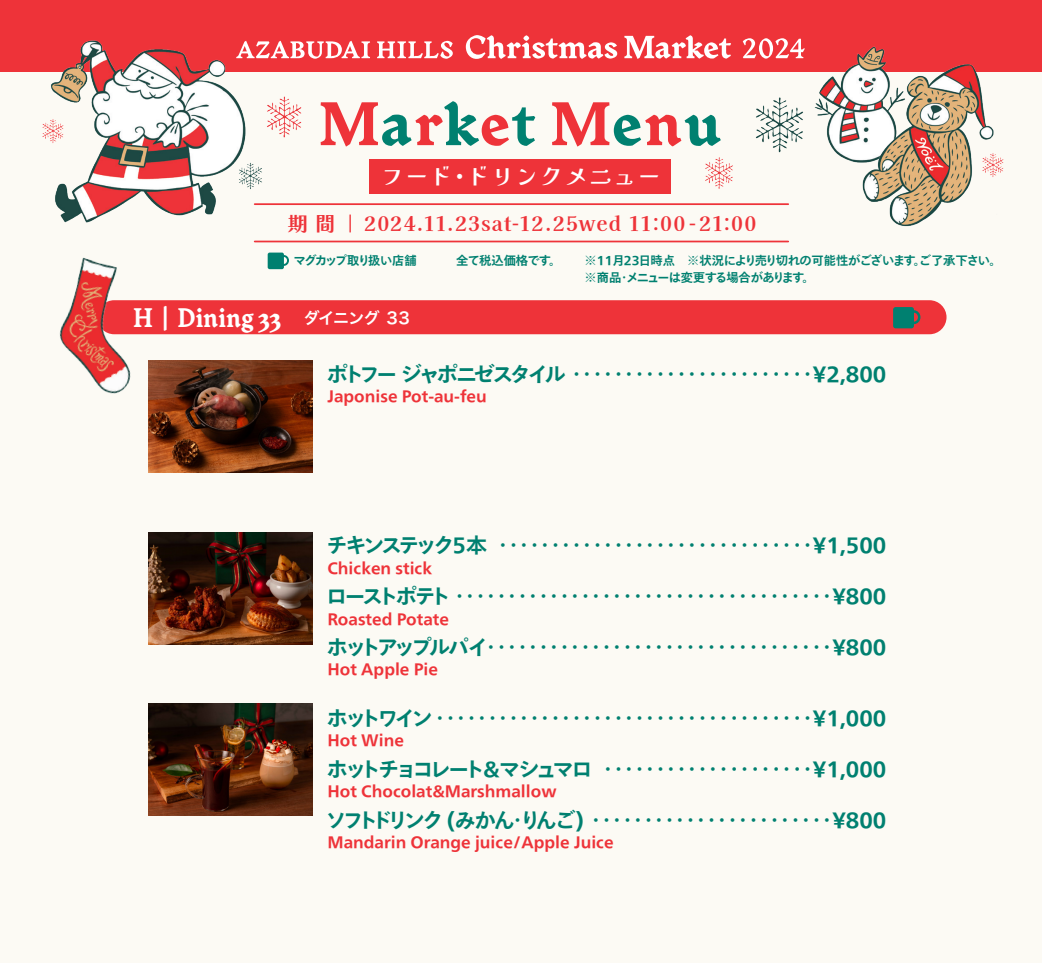
<style>
.page{position:relative;width:1042px;height:963px;background:#fff}
.page>*{position:absolute;margin:0;border:0;box-sizing:border-box;transform-origin:0 0}
.t1{font:700 57.75px "NN Konrad STD";letter-spacing:.015em;color:#ee3339}
.t2{font:700 25.2px "NN Konrad STD";letter-spacing:-.01em;color:#fff;scale:.9 1}
.t3{font:700 23.28px "Kaisei Opti";letter-spacing:.05em;color:#fff}
.t4{font:700 21px "Tazugane Gothic Std N";letter-spacing:-.155em;color:#008070}
.t5{font:700 21px "Tazugane Gothic Std N";letter-spacing:-.18em;color:#008070}
.t6{font:700 21px "Tazugane Gothic Std N";letter-spacing:-.13em;color:#008070}
.t7{font:700 21px "Tazugane Gothic Std N";letter-spacing:-.115em;color:#008070}
.t8{font:700 21px "Tazugane Gothic Std N";letter-spacing:-.175em;color:#008070}
.t9{font:700 20.3px "Kaisei Opti";letter-spacing:.055em;color:#ee3339}
.t10{font:700 15.75px "Tazugane Gothic Std N";color:#ee3339}
.t11{font:700 12.25px/17.5px "Tazugane Gothic Std N";letter-spacing:-.055em;color:#008070}
.t12{font:700 12.25px "Tazugane Gothic Std N";letter-spacing:-.125em;color:#008070}
.s1{color:#008070}
.s2{font-family:"Hiragino Sans W6";font-weight:400;font-size:15.92px}
</style>
<div class="page">
<div style="left:0;top:0;width:1042px;height:962px;background:#fcfaf4"></div>
<div style="left:0;top:0;width:1042px;height:71px;background:#ee3339"></div>
<div style="left:369px;top:159px;width:302px;height:34px;background:#ee3339"></div>
<img style="left:252px;top:164px;width:10px;height:23px">
<img style="left:756px;top:97px;width:47px;height:56px">
<img style="left:705px;top:157px;width:28px;height:32px">
<img style="left:267px;top:96px;width:35px;height:42px">
<img style="left:997px;top:157px;width:7px;height:16px">
<hr style="left:255px;top:240px;width:533px;height:2px;background:#ee3339">
<hr style="left:255px;top:203px;width:533px;height:2px;background:#ee3339">
<img style="left:809px;top:46px;width:76px;height:117px">
<img style="left:857px;top:58px;width:140px;height:169px">
<img style="left:39px;top:40px;width:213px;height:183px">
<svg style="left:268px;top:252px;width:21px;height:17px"></svg>
<div style="left:97px;top:300px;width:849px;height:34px;background:#ee3339;border-radius:17px"></div>
<svg style="left:893px;top:307px;width:27px;height:21px"></svg>
<svg style="left:236px;top:35px;width:495px;height:24px"></svg>
<svg style="left:743px;top:38px;width:62px;height:21px"></svg>
<img style="left:148px;top:360px;width:164px;height:112px">
<img style="left:148px;top:532px;width:164px;height:111px">
<img style="left:148px;top:703px;width:164px;height:112px">
<img style="left:59px;top:257px;width:106px;height:146px">
<h1 class="t1" style="left:318px;top:85px;width:405px">M<span class="s1">a</span>r<span class="s1">k</span>e<span class="s1">t</span> M<span class="s1">e</span>n<span class="s1">u</span></h1>
<p class="t3" style="left:381px;top:163px;width:282px">フード・ドリンクメニュー</p>
<p class="t9" style="left:288px;top:211px;width:470px">期 間 | 2024.11.23sat-12.25wed 11：00-21：00</p>
<p class="t12" style="left:294px;top:251px;width:125px">マグカップ取り扱い店舗</p>
<p class="t11" style="left:456px;top:252px;width:106px">全て税込価格です。</p>
<p class="t11" style="left:584px;top:252px;width:418px">※11月23日時点　※状況により売り切れの可能性がございます。ご了承下さい。※商品・メニューは変更する場合があります。</p>
<p class="t2" style="left:133px;top:301px;width:309px">H | Dining 33 <span class="s2">ダイニング 33</span></p>
<p class="t4" style="left:327px;top:359px;width:561px">ポトフー ジャポニゼスタイル・・・・・・・・・・・・・・・・・・・・・・・¥2,800</p>
<p class="t10" style="left:327px;top:385px;width:161px">Japonise Pot-au-feu</p>
<p class="t7" style="left:326px;top:530px;width:561px">チキンステック5本・・・・・・・・・・・・・・・・・・・・・・・・・・・・・・¥1,500</p>
<p class="t6" style="left:326px;top:581px;width:562px">ローストポテト・・・・・・・・・・・・・・・・・・・・・・・・・・・・・・・・・・・・¥800</p>
<p class="t8" style="left:327px;top:632px;width:163px">ホットアップルパイ</p>
<p class="t4" style="left:480px;top:632px;width:407px">・・・・・・・・・・・・・・・・・・・・・・・・・・・・・・・・・¥800</p>
<p class="t10" style="left:327px;top:556px;width:106px">Chicken stick</p>
<p class="t10" style="left:327px;top:607px;width:123px">Roasted Potate</p>
<p class="t10" style="left:327px;top:658px;width:112px">Hot Apple Pie</p>
<p class="t5" style="left:327px;top:703px;width:561px">ホットワイン・・・・・・・・・・・・・・・・・・・・・・・・・・・・・・・・・・・・¥1,000</p>
<p class="t4" style="left:327px;top:754px;width:561px">ホットチョコレート＆マシュマロ・・・・・・・・・・・・・・・・・・・・¥1,000</p>
<p class="t4" style="left:325px;top:804px;width:562px">ソフトドリンク (みかん・りんご) ・・・・・・・・・・・・・・・・・・・・・・・¥800</p>
<p class="t10" style="left:327px;top:729px;width:78px">Hot Wine</p>
<p class="t10" style="left:327px;top:780px;width:231px">Hot Chocolat&amp;Marshmallow</p>
<p class="t10" style="left:327px;top:830px;width:288px">Mandarin Orange juice/Apple Juice</p>
</div>
